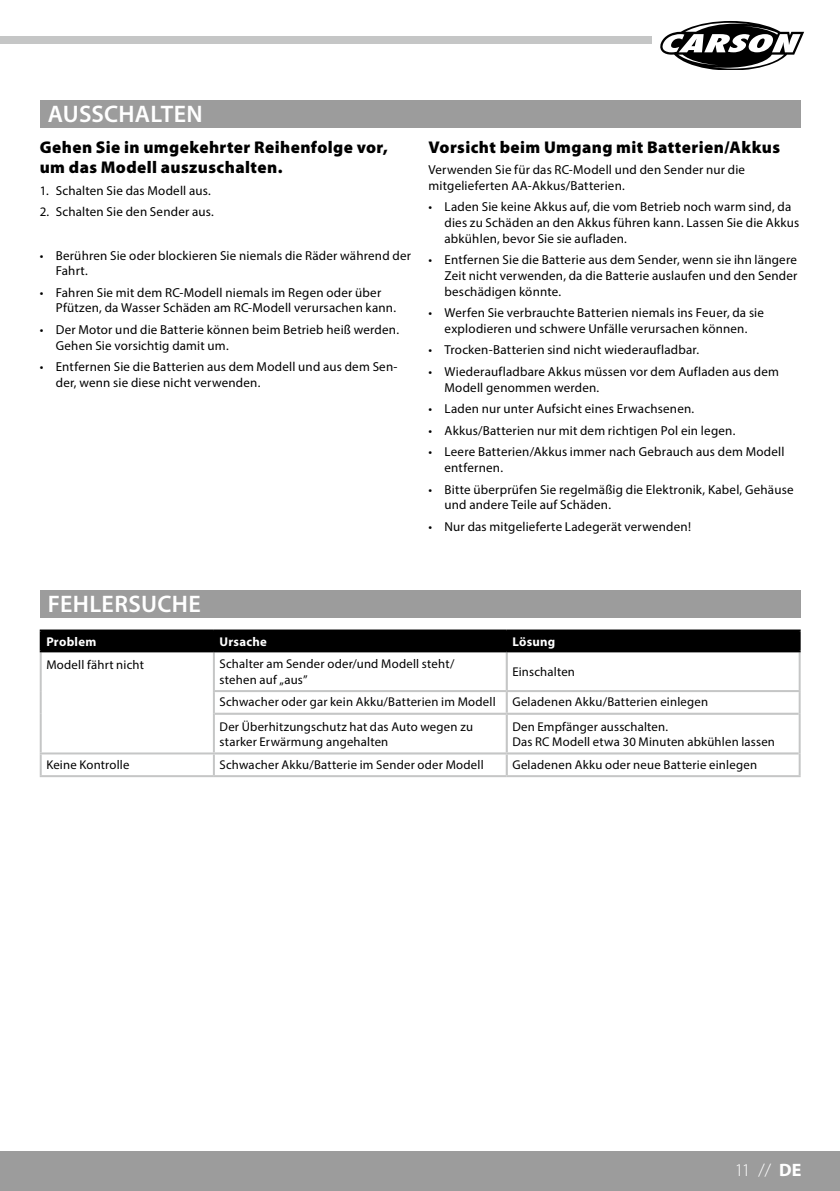
<style>
.page{position:relative;width:840px;height:1191px;background:#fff}
.page>*{position:absolute;margin:0;border:0;box-sizing:border-box;transform-origin:0 0}
.t1{font:600 24px "Myriad Pro";letter-spacing:.01em;color:#fff}
.t2{font:300 18px "Myriad Pro";color:#fff}
.t3{font:900 17px/20.4px "Myriad Pro";letter-spacing:.025em;color:#000}
.t4{font:13px/15.6px "Myriad Pro";letter-spacing:.015em;color:#000}
.t5{font:12.8px/15.2px "Myriad Pro";letter-spacing:.015em;color:#000}
.t6{font:700 12.8px "Myriad Pro";letter-spacing:.02em;color:#fff}
.s1{font-weight:700}
</style>
<div class="page">
<div style="left:0;top:1151px;width:839px;height:40px;background:#9c9c9c"></div>
<div style="left:0;top:36px;width:651px;height:8px;background:#c5c6c6"></div>
<svg style="left:660px;top:21px;width:144px;height:49px"></svg>
<div style="left:40px;top:100px;width:759px;height:28px;background:#9c9c9c"></div>
<div style="left:40px;top:590px;width:759px;height:28px;background:#9c9c9c"></div>
<hr style="left:505px;top:652px;width:2px;height:38px;background:#c5c6c6">
<hr style="left:505px;top:692px;width:2px;height:20px;background:#c5c6c6">
<hr style="left:215px;top:712px;width:291px;height:3px;background:#c5c6c6">
<hr style="left:506px;top:712px;width:292px;height:3px;background:#c5c6c6">
<hr style="left:505px;top:715px;width:2px;height:37px;background:#c5c6c6">
<hr style="left:215px;top:752px;width:291px;height:2px;background:#c5c6c6">
<hr style="left:506px;top:752px;width:292px;height:2px;background:#c5c6c6">
<hr style="left:505px;top:754px;width:2px;height:21px;background:#c5c6c6">
<hr style="left:40px;top:754px;width:2px;height:21px;background:#c5c6c6">
<hr style="left:40px;top:775px;width:174px;height:2px;background:#c5c6c6">
<hr style="left:798px;top:692px;width:2px;height:22px;background:#c5c6c6">
<hr style="left:798px;top:714px;width:2px;height:39px;background:#c5c6c6">
<hr style="left:213px;top:754px;width:2px;height:21px;background:#c5c6c6">
<hr style="left:798px;top:753px;width:2px;height:22px;background:#c5c6c6">
<hr style="left:214px;top:775px;width:292px;height:2px;background:#c5c6c6">
<hr style="left:506px;top:775px;width:294px;height:2px;background:#c5c6c6">
<hr style="left:798px;top:652px;width:2px;height:38px;background:#c5c6c6">
<hr style="left:213px;top:690px;width:293px;height:2px;background:#c5c6c6">
<hr style="left:506px;top:690px;width:294px;height:2px;background:#c5c6c6">
<hr style="left:40px;top:652px;width:2px;height:39px;background:#c5c6c6">
<hr style="left:213px;top:652px;width:2px;height:38px;background:#c5c6c6">
<hr style="left:40px;top:691px;width:2px;height:23px;background:#c5c6c6">
<hr style="left:213px;top:692px;width:2px;height:22px;background:#c5c6c6">
<hr style="left:40px;top:714px;width:2px;height:38px;background:#c5c6c6">
<hr style="left:213px;top:714px;width:2px;height:38px;background:#c5c6c6">
<hr style="left:40px;top:752px;width:175px;height:2px;background:#c5c6c6">
<hr style="left:40px;top:629px;width:174px;height:2px;background:#000">
<hr style="left:214px;top:629px;width:292px;height:2px;background:#000">
<hr style="left:506px;top:629px;width:294px;height:2px;background:#000">
<div style="left:40px;top:630px;width:760px;height:20px;background:#000"></div>
<hr style="left:40px;top:650px;width:174px;height:2px;background:#000">
<hr style="left:214px;top:650px;width:292px;height:2px;background:#000">
<hr style="left:506px;top:650px;width:294px;height:2px;background:#000">
<h1 class="t1" style="left:48px;top:102px;width:156px">AUSSCHALTEN</h1>
<h3 class="t3" style="left:40px;top:138px;width:349px">Gehen Sie in umgekehrter Reihenfolge vor, um das Modell auszuschalten.</h3>
<p class="t4" style="left:40px;top:183px;width:173px">1. Schalten Sie das Modell aus.</p>
<p class="t4" style="left:40px;top:205px;width:176px">2. Schalten Sie den Sender aus.</p>
<p class="t4" style="left:56px;top:248px;width:356px;text-indent:-16px">• Berühren Sie oder blockieren Sie niemals die Räder während der<br>Fahrt.</p>
<p class="t4" style="left:56px;top:285px;width:341px;text-indent:-16px">• Fahren Sie mit dem RC-Modell niemals im Regen oder über<br>Pfützen, da Wasser Schäden am RC-Modell verursachen kann.</p>
<p class="t4" style="left:56px;top:322px;width:344px;text-indent:-16px">• Der Motor und die Batterie können beim Betrieb heiß werden.<br>Gehen Sie vorsichtig damit um.</p>
<p class="t4" style="left:56px;top:359px;width:343px;text-indent:-16px">• Entfernen Sie die Batterien aus dem Modell und aus dem Sen&shy;der, wenn sie diese nicht verwenden.</p>
<h3 class="t3" style="left:428px;top:138px;width:353px">Vorsicht beim Umgang mit Batterien/Akkus</h3>
<p class="t4" style="left:428px;top:163px;width:318px">Verwenden Sie für das RC-Modell und den Sender nur die mitgelieferten AA-Akkus/Batterien.</p>
<p class="t4" style="left:444px;top:200px;width:356px;text-indent:-16px">• Laden Sie keine Akkus auf, die vom Betrieb noch warm sind, da dies zu Schäden an den Akkus führen kann. Lassen Sie die Akkus abkühlen, bevor Sie sie aufladen.</p>
<p class="t4" style="left:444px;top:253px;width:354px;text-align:justify;text-indent:-16px">• Entfernen Sie die Batterie aus dem Sender, wenn sie ihn längere Zeit nicht verwenden, da die Batterie auslaufen und den Sender beschädigen könnte.</p>
<p class="t4" style="left:428px;top:305px;width:337px;text-align:center">• Werfen Sie verbrauchte Batterien niemals ins Feuer, da sie explodieren und schwere Unfälle verursachen können.</p>
<p class="t4" style="left:428px;top:343px;width:272px">• Trocken-Batterien sind nicht wiederaufladbar.</p>
<p class="t4" style="left:444px;top:364px;width:336px;text-indent:-16px">• Wiederaufladbare Akkus müssen vor dem Aufladen aus dem<br>Modell genommen werden.</p>
<p class="t4" style="left:428px;top:401px;width:267px">• Laden nur unter Aufsicht eines Erwachsenen.</p>
<p class="t4" style="left:428px;top:423px;width:308px">• Akkus/Batterien nur mit dem richtigen Pol ein legen.</p>
<p class="t4" style="left:444px;top:445px;width:341px;text-indent:-16px">• Leere Batterien/Akkus immer nach Gebrauch aus dem Modell entfernen.</p>
<p class="t4" style="left:444px;top:482px;width:350px;text-indent:-16px">• Bitte überprüfen Sie regelmäßig die Elektronik, Kabel, Gehäuse und andere Teile auf Schäden.</p>
<p class="t4" style="left:428px;top:519px;width:264px">• Nur das mitgelieferte Ladegerät verwenden!</p>
<h1 class="t1" style="left:48px;top:592px;width:154px">FEHLERSUCHE</h1>
<p class="t6" style="left:46px;top:636px;width:51px">Problem</p>
<p class="t6" style="left:219px;top:636px;width:49px">Ursache</p>
<p class="t6" style="left:512px;top:636px;width:44px">Lösung</p>
<p class="t5" style="left:46px;top:658px;width:99px">Modell fährt nicht</p>
<p class="t5" style="left:219px;top:657px;width:236px">Schalter am Sender oder/und Modell steht/ stehen auf „aus”</p>
<p class="t5" style="left:512px;top:664px;width:64px">Einschalten</p>
<p class="t5" style="left:219px;top:695px;width:277px">Schwacher oder gar kein Akku/Batterien im Modell</p>
<p class="t5" style="left:512px;top:695px;width:197px">Geladenen Akku/Batterien einlegen</p>
<p class="t5" style="left:219px;top:719px;width:255px">Der Überhitzungschutz hat das Auto wegen zu starker Erwärmung angehalten</p>
<p class="t5" style="left:512px;top:719px;width:264px">Den Empfänger ausschalten.<br>Das RC Modell etwa 30 Minuten abkühlen lassen</p>
<p class="t5" style="left:46px;top:757px;width:85px">Keine Kontrolle</p>
<p class="t5" style="left:219px;top:757px;width:265px">Schwacher Akku/Batterie im Sender oder Modell</p>
<p class="t5" style="left:512px;top:757px;width:246px">Geladenen Akku oder neue Batterie einlegen</p>
<h2 class="t2" style="left:734px;top:1163px;width:68px">11 // <span class="s1">DE</span></h2>
</div>
